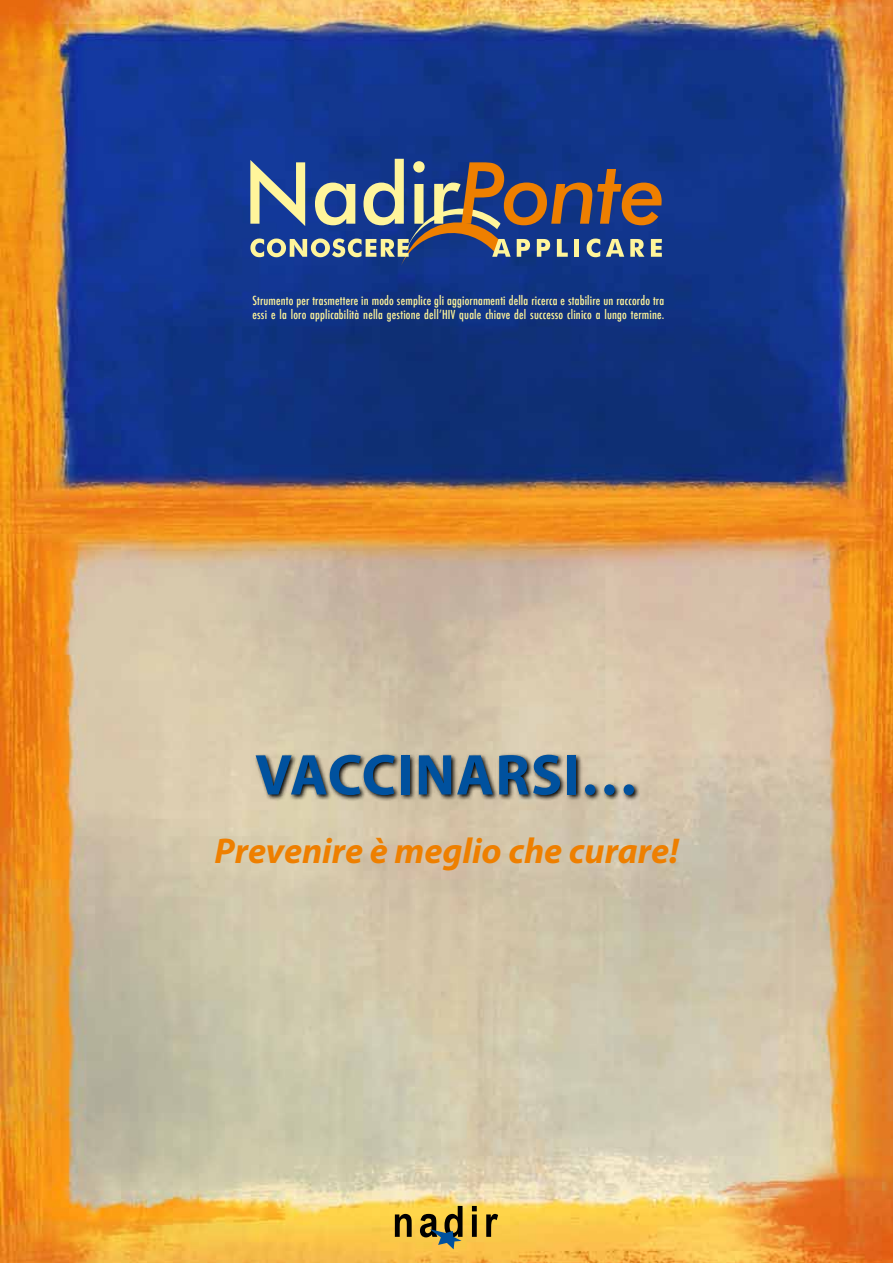
<style>
.page{position:relative;width:893px;height:1263px;background:#fff}
.page>*{position:absolute;margin:0;border:0;box-sizing:border-box;transform-origin:0 0}
.t1{font:700 58.05px "Myriad Pro";letter-spacing:.02em;color:#00519e}
.t2{font:italic 700 36px "Myriad Pro";color:#ee7f00}
.t3{font:500 condensed 12.15px/14.5px "Futura";letter-spacing:.015em;color:#fff59a}
</style>
<div class="page">
<img style="left:0;top:0;width:893px;height:1263px">
<svg style="left:254px;top:752px;width:386px;height:49px;background:#8c8370"></svg>
<svg style="left:395px;top:1214px;width:17px;height:23px"></svg>
<svg style="left:472px;top:1206px;width:5px;height:31px"></svg>
<svg style="left:486px;top:1214px;width:12px;height:23px"></svg>
<svg style="left:420px;top:1206px;width:43px;height:43px;background:#94833e"></svg>
<svg style="left:250px;top:159px;width:412px;height:107px;background:#57617d"></svg>
<p class="t3" style="left:252px;top:293px;width:413px">Strumento per trasmettere in modo semplice gli aggiornamenti della ricerca e stabilire un raccordo tra essi e la loro applicabilità nella gestione dell’HIV quale chiave del successo clinico a lungo termine.</p>
<h1 class="t1" style="left:255px;top:737px;width:385px">VACCINARSI…</h1>
<h2 class="t2" style="left:214px;top:828px;width:466px">Prevenire è meglio che curare!</h2>
</div>
